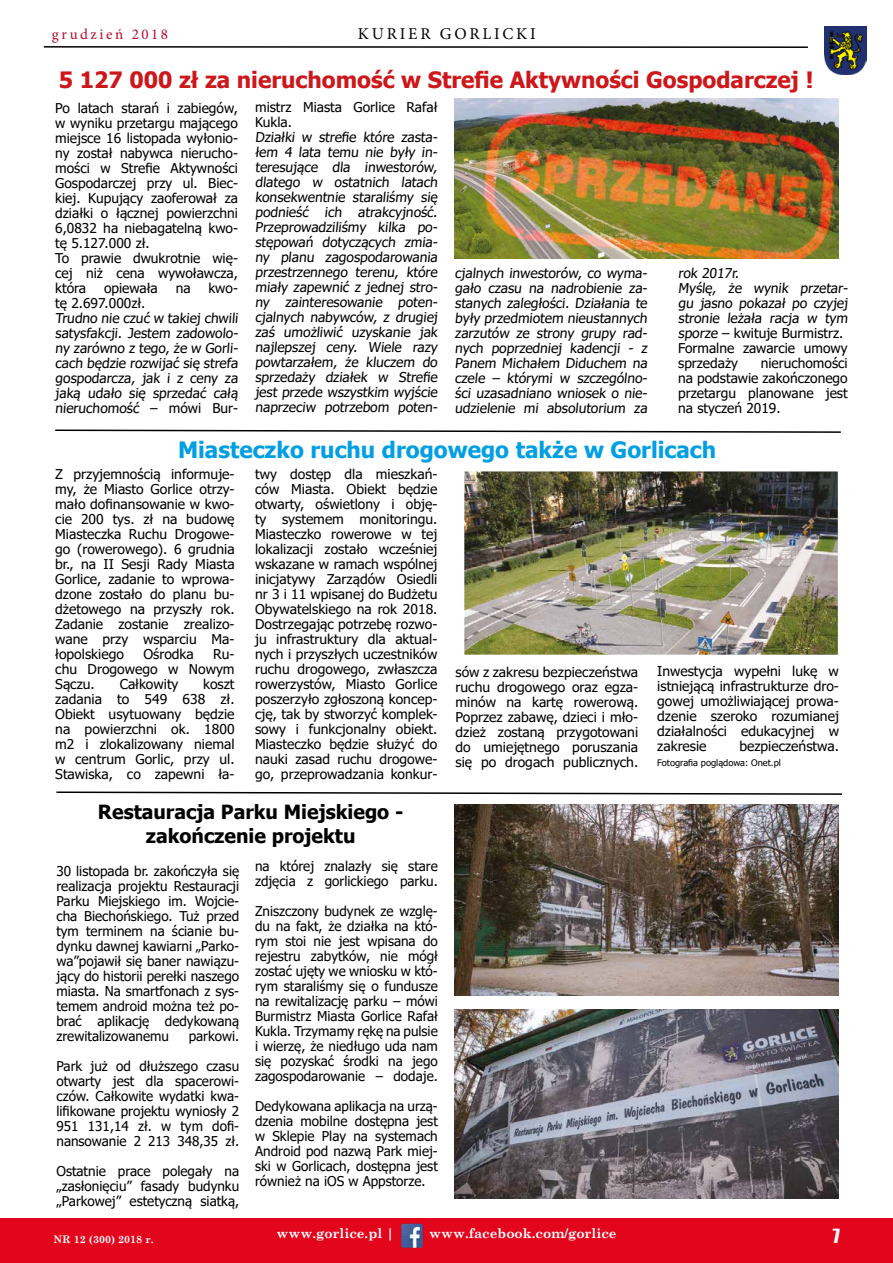
<style>
.page{position:relative;width:893px;height:1263px;background:#fff}
.page>*{position:absolute;margin:0;border:0;box-sizing:border-box;transform-origin:0 0}
.t1{font:700 22.5px "Tahoma";color:#cd171a}
.t2{font:700 22.5px "Tahoma";color:#009fe3}
.t3{font:700 19.5px/24px "Tahoma";color:#000;text-align:center}
.t4{font:18px "Impact";color:#f8f8f8}
.t5{font:16.5px "Minion Pro";letter-spacing:.17em;color:#000}
.t6{font:15px "Minion Pro";letter-spacing:.17em;color:#b80a2b}
.t7{font:13.5px/15px "Tahoma";color:#000;text-align:justify}
.t8{font:700 13.5px "Century Schoolbook";color:#fbfbfb}
.t9{font:700 10.5px "Century Schoolbook";color:#fafafa}
.t10{font:9px "Tahoma";color:#000}
</style>
<div class="page">
<div style="left:0;top:1219px;width:893px;height:44px;background:#e3051c"></div>
<img style="left:824px;top:26px;width:42px;height:49px">
<hr style="left:44px;top:46px;width:764px;height:2px;background:#000">
<img style="left:400px;top:1223px;width:24px;height:26px">
<svg style="left:55px;top:429px;width:786px;height:4px"></svg>
<img style="left:465px;top:472px;width:372px;height:182px">
<div style="left:461px;top:468px;width:380px;height:190px;border:3px solid #fff"></div>
<svg style="left:56px;top:791px;width:787px;height:4px"></svg>
<img style="left:455px;top:98px;width:383px;height:160px">
<img style="left:455px;top:804px;width:383px;height:192px">
<img style="left:455px;top:1009px;width:383px;height:189px">
<p class="t6" style="left:52px;top:24px;width:118px">grudzień 2018</p>
<p class="t5" style="left:358px;top:23px;width:179px">KURIER GORLICKI</p>
<h1 class="t1" style="left:59px;top:64px;width:756px">5 127 000 zł za nieruchomość w Strefie Aktywności Gospodarczej !</h1>
<p class="t7" style="left:55px;top:102px;width:184px;text-align:left">Po latach starań i zabiegów, w wyniku przetargu mającego miejsce 16 listopada wyłonio&shy;ny został nabywca nierucho&shy;mości w Strefie Aktywności<br>Gospodarczej przy ul. Biec&shy;kiej. Kupujący zaoferował za działki o łącznej powierzchni<br>6,0832 ha niebagatelną kwo&shy;tę 5.127.000 zł.<br>To prawie dwukrotnie wię&shy;cej niż cena wywoławcza, która</p>
<p class="t7" style="left:104px;top:282px;width:55px">opiewała</p>
<p class="t7" style="left:176px;top:282px;width:16px">na</p>
<p class="t7" style="left:208px;top:282px;width:31px">kwo-</p>
<p class="t7" style="left:55px;top:297px;width:186px;text-align:left">tę 2.697.000zł.<br>Trudno nie czuć w takiej chwili satysfakcji. Jestem zadowolo&shy;ny zarówno z tego, że w Gorli&shy;cach będzie rozwijać się strefa gospodarcza, jak i z ceny za jaką udało się sprzedać całą nieruchomość – mówi Bur-</p>
<p class="t7" style="left:255px;top:101px;width:186px;text-align:left">mistrz Miasta Gorlice Rafał<br>Kukla.<br>Działki w strefie które zasta&shy;łem 4 lata temu nie były in&shy;teresujące dla inwestorów, dlatego w ostatnich latach konsekwentnie staraliśmy się podnieść ich atrakcyjność.<br>Przeprowadziliśmy kilka po&shy;stępowań dotyczących zmia&shy;ny planu zagospodarowania przestrzennego terenu, które miały zapewnić z jednej stro&shy;ny zainteresowanie poten&shy;cjalnych nabywców, z drugiej zaś umożliwić uzyskanie jak najlepszej ceny. Wiele razy powtarzałem, że kluczem do sprzedaży działek w Strefie jest przede wszystkim wyjście naprzeciw potrzebom poten-</p>
<p class="t7" style="left:455px;top:267px;width:196px">cjalnych inwestorów, co wyma&shy;gało czasu na nadrobienie za&shy;stanych zaległości. Działania te były przedmiotem nieustannych zarzutów ze strony grupy rad&shy;nych poprzedniej kadencji - z Panem Michałem Diduchem na czele – którymi w szczególno&shy;ści uzasadniano wniosek o nie&shy;udzielenie mi absolutorium za</p>
<p class="t7" style="left:678px;top:267px;width:173px;text-align:left">rok 2017r.<br>Myślę, że wynik przetar&shy;gu jasno pokazał po czyjej stronie leżała racja w tym sporze – kwituje Burmistrz.<br>Formalne zawarcie umowy sprzedaży</p>
<p class="t7" style="left:678px;top:357px;width:171px;text-indent:83px">nieruchomości na podstawie zakończonego przetargu planowane jest na styczeń 2019.</p>
<h1 class="t2" style="left:178px;top:434px;width:540px">Miasteczko ruchu drogowego także w Gorlicach</h1>
<p class="t7" style="left:55px;top:467px;width:181px">Z przyjemnością informuje&shy;my, że Miasto Gorlice otrzy&shy;mało dofinansowanie w kwo&shy;cie 200 tys. zł na budowę Miasteczka Ruchu Drogowe&shy;go (rowerowego). 6 grudnia br., na II Sesji Rady Miasta Gorlice, zadanie to wprowa&shy;dzone zostało do planu bu&shy;dżetowego na przyszły rok.<br>Zadanie zostanie zrealizo&shy;wane przy wsparciu Ma&shy;łopolskiego</p>
<p class="t7" style="left:255px;top:467px;width:184px">twy dostęp dla mieszkań&shy;ców Miasta. Obiekt będzie otwarty, oświetlony i obję&shy;ty systemem monitoringu.<br>Miasteczko rowerowe w tej lokalizacji zostało wcześniej wskazane w ramach wspólnej inicjatywy Zarządów Osiedli nr 3 i 11 wpisanej do Budżetu Obywatelskiego na rok 2018.<br>Dostrzegając potrzebę rozwo&shy;ju infrastruktury dla aktual&shy;nych i przyszłych uczestników ruchu drogowego, zwłaszcza rowerzystów, Miasto Gorlice poszerzyło zgłoszoną koncep&shy;cję, tak by stworzyć komplek&shy;sowy i funkcjonalny obiekt.<br>Miasteczko będzie służyć do nauki zasad ruchu drogowe&shy;go, przeprowadzania konkur-</p>
<p class="t7" style="left:143px;top:647px;width:52px">Ośrodka</p>
<p class="t7" style="left:55px;top:647px;width:181px;text-indent:158px">Ru&shy;chu Drogowego w Nowym Sączu.</p>
<p class="t7" style="left:455px;top:666px;width:184px">sów z zakresu bezpieczeństwa ruchu drogowego oraz egza&shy;minów na kartę rowerową.<br>Poprzez zabawę, dzieci i mło&shy;dzież zostaną przygotowani do umiejętnego poruszania się po drogach publicznych.</p>
<p class="t7" style="left:657px;top:664px;width:183px">Inwestycja wypełni lukę w istniejącą infrastrukturze dro&shy;gowej umożliwiającej prowa&shy;dzenie szeroko rozumianej działalności edukacyjnej w zakresie</p>
<p class="t7" style="left:55px;top:677px;width:181px;text-indent:148px">koszt zadania to 549 638 zł.<br>Obiekt usytuowany będzie na powierzchni ok. 1800 m2 i zlokalizowany niemal w centrum Gorlic, przy ul.<br>Stawiska, co zapewni ła-</p>
<p class="t7" style="left:120px;top:677px;width:60px">Całkowity</p>
<p class="t7" style="left:739px;top:739px;width:101px">bezpieczeństwa.</p>
<p class="t10" style="left:657px;top:757px;width:125px">Fotografia poglądowa: Onet.pl</p>
<h2 class="t3" style="left:98px;top:801px;width:307px">Restauracja Parku Miejskiego - zakończenie projektu</h2>
<p class="t7" style="left:56px;top:864px;width:184px">30 listopada br. zakończyła się realizacja projektu Restauracji Parku Miejskiego im. Wojcie&shy;cha Biechońskiego. Tuż przed tym terminem na ścianie bu&shy;dynku dawnej kawiarni „Parko&shy;wa”pojawił się baner nawiązu&shy;jący do historii perełki naszego miasta. Na smartfonach z sys&shy;temem android można też po&shy;brać aplikację dedykowaną zrewitalizowanemu</p>
<p class="t7" style="left:189px;top:1029px;width:52px">parkowi.</p>
<p class="t7" style="left:56px;top:1059px;width:184px">Park już od dłuższego czasu otwarty jest dla spacerowi&shy;czów. Całkowite wydatki kwa&shy;lifikowane projektu wyniosły 2<br>951 131,14 zł. w tym dofi&shy;nansowanie 2 213 348,35 zł.</p>
<p class="t7" style="left:56px;top:1164px;width:184px">Ostatnie prace polegały na „zasłonięciu” fasady budynku „Parkowej” estetyczną siatką,</p>
<p class="t7" style="left:255px;top:860px;width:184px">na której znalazły się stare zdjęcia z gorlickiego parku.</p>
<p class="t7" style="left:255px;top:905px;width:184px">Zniszczony budynek ze wzglę&shy;du na fakt, że działka na któ&shy;rym stoi nie jest wpisana do rejestru zabytków, nie mógł zostać ujęty we wniosku w któ&shy;rym staraliśmy się o fundusze na rewitalizację parku – mówi Burmistrz Miasta Gorlice Rafał Kukla. Trzymamy rękę na pulsie i wierzę, że niedługo uda nam się pozyskać środki na jego zagospodarowanie – dodaje.</p>
<p class="t7" style="left:255px;top:1100px;width:184px">Dedykowana aplikacja na urzą&shy;dzenia mobilne dostępna jest w Sklepie Play na systemach Android pod nazwą Park miej&shy;ski w Gorlicach, dostępna jest również na iOS w Appstorze.</p>
<p class="t9" style="left:54px;top:1231px;width:102px">NR 12 (300) 2018 r.</p>
<p class="t8" style="left:276px;top:1223px;width:119px">www.gorlice.pl |</p>
<p class="t8" style="left:429px;top:1223px;width:189px">www.facebook.com/gorlice</p>
<h3 class="t4" style="left:833px;top:1222px;width:9px">7</h3>
</div>
